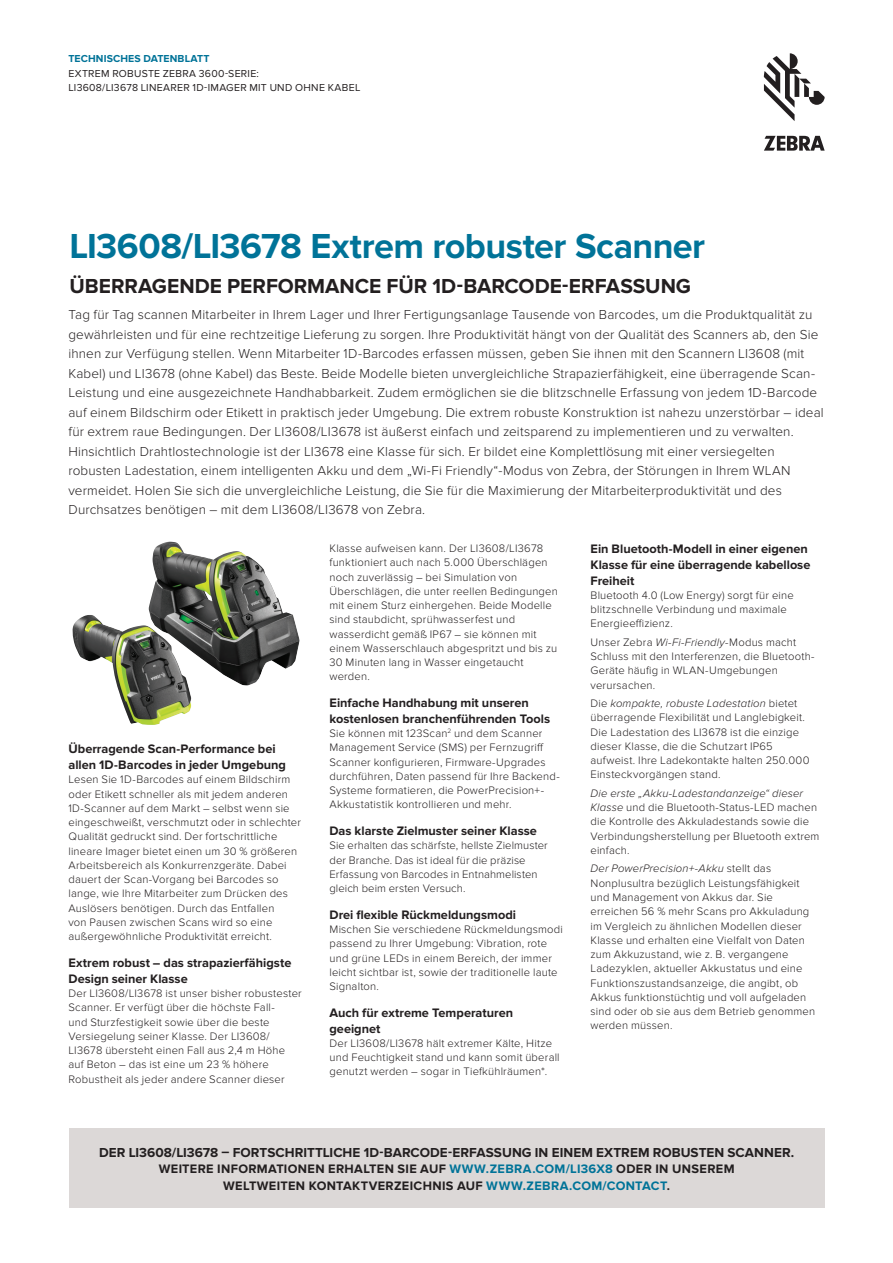
<style>
.page{position:relative;width:893px;height:1263px;background:#fff}
.page>*{position:absolute;margin:0;border:0;box-sizing:border-box;transform-origin:0 0}
.Title_Headline{font:700 36px "Proxima Nova";letter-spacing:-.015em;color:#007398}
.Title_Subhead{font:700 21px "Proxima Nova";color:#231f20}
.Intro_Body_Copy{font:300 13.5px/19.5px "Proxima Nova";letter-spacing:.01em;color:#231f20}
.Callout_1{font:700 13.5px "Proxima Nova";letter-spacing:.005em;color:#231f20}
.Heading_2{font:700 12.75px/15.8px "Proxima Nova";color:#231f20}
.Call_to_Action{font:700 12.75px/16.5px "Proxima Nova";letter-spacing:.025em;color:#231f20;text-align:center}
.Body_copy{font:300 11.25px/14.2px "Proxima Nova";letter-spacing:.015em;color:#231f20}
.Zebra_Product_Descri{font:10.5px/14.2px "Proxima Nova";letter-spacing:.025em;color:#231f20}
.Zebra_Asset_Name{font:700 10.5px "Proxima Nova";letter-spacing:.01em;color:#007398}
.s1{font-style:italic}
.s2{color:#007398}
</style>
<div class="page">
<svg style="left:764px;top:54px;width:61px;height:67px"></svg>
<svg style="left:764px;top:136px;width:61px;height:15px"></svg>
<div style="left:69px;top:1128px;width:755px;height:80px;background:#dcd8d7"></div>
<img style="left:72px;top:542px;width:228px;height:183px">
<p class="Zebra_Asset_Name" style="left:68px;top:53px;width:143px">TECHNISCHES DATENBLATT</p>
<p class="Zebra_Product_Descri" style="left:68px;top:66px;width:293px">EXTREM ROBUSTE ZEBRA 3600-SERIE:<br>LI3608/LI3678 LINEARER 1D-IMAGER MIT UND OHNE KABEL</p>
<p class="Title_Headline" style="left:69px;top:225px;width:637px">LI3608/LI3678 Extrem robuster Scanner</p>
<p class="Title_Subhead" style="left:69px;top:274px;width:623px">ÜBERRAGENDE PERFORMANCE FÜR 1D-BARCODE-ERFASSUNG</p>
<p class="Intro_Body_Copy" style="left:68px;top:305px;width:757px">Tag für Tag scannen Mitarbeiter in Ihrem Lager und Ihrer Fertigungsanlage Tausende von Barcodes, um die Produktqualität zu gewährleisten und für eine rechtzeitige Lieferung zu sorgen. Ihre Produktivität hängt von der Qualität des Scanners ab, den Sie ihnen zur Verfügung stellen. Wenn Mitarbeiter 1D-Barcodes erfassen müssen, geben Sie ihnen mit den Scannern LI3608 (mit Kabel) und LI3678 (ohne Kabel) das Beste. Beide Modelle bieten unvergleichliche Strapazierfähigkeit, eine überragende Scan-Leistung und eine ausgezeichnete Handhabbarkeit. Zudem ermöglichen sie die blitzschnelle Erfassung von jedem 1D-Barcode auf einem Bildschirm oder Etikett in praktisch jeder Umgebung. Die extrem robuste Konstruktion ist nahezu unzerstörbar – ideal für extrem raue Bedingungen. Der LI3608/LI3678 ist äußerst einfach und zeitsparend zu implementieren und zu verwalten.<br>Hinsichtlich Drahtlostechnologie ist der LI3678 eine Klasse für sich. Er bildet eine Komplettlösung mit einer versiegelten robusten Ladestation, einem intelligenten Akku und dem „Wi-Fi Friendly“-Modus von Zebra, der Störungen in Ihrem WLAN vermeidet. Holen Sie sich die unvergleichliche Leistung, die Sie für die Maximierung der Mitarbeiterproduktivität und des Durchsatzes benötigen – mit dem LI3608/LI3678 von Zebra.</p>
<p class="Heading_2" style="left:68px;top:742px;width:219px">Überragende Scan-Performance bei allen 1D-Barcodes in jeder Umgebung</p>
<p class="Body_copy" style="left:68px;top:773px;width:234px">Lesen Sie 1D-Barcodes auf einem Bildschirm oder Etikett schneller als mit jedem anderen 1D-Scanner auf dem Markt – selbst wenn sie eingeschweißt, verschmutzt oder in schlechter Qualität gedruckt sind. Der fortschrittliche lineare Imager bietet einen um 30 % größeren Arbeitsbereich als Konkurrenzgeräte. Dabei dauert der Scan-Vorgang bei Barcodes so lange, wie Ihre Mitarbeiter zum Drücken des Auslösers benötigen. Durch das Entfallen<br>von Pausen zwischen Scans wird so eine außergewöhnliche Produktivität erreicht.</p>
<p class="Heading_2" style="left:68px;top:955px;width:224px">Extrem robust – das strapazierfähigste<br>Design seiner Klasse</p>
<p class="Body_copy" style="left:68px;top:986px;width:235px">Der LI3608/LI3678 ist unser bisher robustester Scanner. Er verfügt über die höchste Fall-<br>und Sturzfestigkeit sowie über die beste Versiegelung seiner Klasse. Der LI3608/ LI3678 übersteht einen Fall aus 2,4 m Höhe auf Beton – das ist eine um 23 % höhere Robustheit als jeder andere Scanner dieser</p>
<p class="Body_copy" style="left:329px;top:541px;width:230px">Klasse aufweisen kann. Der LI3608/LI3678 funktioniert auch nach 5.000 Überschlägen noch zuverlässig – bei Simulation von Überschlägen, die unter reellen Bedingungen mit einem Sturz einhergehen. Beide Modelle sind staubdicht, sprühwasserfest und wasserdicht gemäß IP67 – sie können mit einem Wasserschlauch abgespritzt und bis zu 30 Minuten lang in Wasser eingetaucht werden.</p>
<p class="Heading_2" style="left:329px;top:695px;width:222px">Einfache Handhabung mit unseren kostenlosen branchenführenden Tools</p>
<p class="Body_copy" style="left:329px;top:726px;width:232px">Sie können mit 123Scan<sup>2</sup> und dem Scanner Management Service (SMS) per Fernzugriff Scanner konfigurieren, Firmware-Upgrades durchführen, Daten passend für Ihre Backend-Systeme formatieren, die PowerPrecision+- Akkustatistik kontrollieren und mehr.</p>
<p class="Heading_2" style="left:329px;top:823px;width:209px">Das klarste Zielmuster seiner Klasse</p>
<p class="Body_copy" style="left:329px;top:838px;width:220px">Sie erhalten das schärfste, hellste Zielmuster der Branche. Das ist ideal für die präzise Erfassung von Barcodes in Entnahmelisten gleich beim ersten Versuch.</p>
<p class="Heading_2" style="left:329px;top:907px;width:188px">Drei flexible Rückmeldungsmodi</p>
<p class="Body_copy" style="left:329px;top:922px;width:235px">Mischen Sie verschiedene Rückmeldungsmodi passend zu Ihrer Umgebung: Vibration, rote und grüne LEDs in einem Bereich, der immer leicht sichtbar ist, sowie der traditionelle laute Signalton.</p>
<p class="Heading_2" style="left:329px;top:1005px;width:185px">Auch für extreme Temperaturen geeignet</p>
<p class="Body_copy" style="left:329px;top:1036px;width:232px">Der LI3608/LI3678 hält extremer Kälte, Hitze und Feuchtigkeit stand und kann somit überall genutzt werden – sogar in Tiefkühlräumen*.</p>
<p class="Heading_2" style="left:590px;top:541px;width:221px">Ein Bluetooth-Modell in einer eigenen<br>Klasse für eine überragende kabellose<br>Freiheit</p>
<p class="Body_copy" style="left:590px;top:588px;width:205px">Bluetooth 4.0 (Low Energy) sorgt für eine blitzschnelle Verbindung und maximale<br>Energieeffizienz.</p>
<p class="Body_copy" style="left:590px;top:635px;width:226px">Unser Zebra <span class="s1">Wi-Fi-Friendly</span>-Modus macht Schluss mit den Interferenzen, die Bluetooth-Geräte häufig in WLAN-Umgebungen verursachen.</p>
<p class="Body_copy" style="left:590px;top:696px;width:221px">Die <span class="s1">kompakte, robuste Ladestation</span> bietet überragende Flexibilität und Langlebigkeit.<br>Die Ladestation des LI3678 ist die einzige dieser Klasse, die die Schutzart IP65 aufweist. Ihre Ladekontakte halten 250.000<br>Einsteckvorgängen stand.</p>
<p class="Body_copy" style="left:590px;top:786px;width:230px"><span class="s1">Die erste „Akku-Ladestandanzeige“ dieser Klasse</span> und die Bluetooth-Status-LED machen die Kontrolle des Akkuladestands sowie die Verbindungsherstellung per Bluetooth extrem einfach.</p>
<p class="Body_copy" style="left:590px;top:862px;width:226px"><span class="s1">Der PowerPrecision+-Akku</span> stellt das Nonplusultra bezüglich Leistungsfähigkeit und Management von Akkus dar. Sie erreichen 56 % mehr Scans pro Akkuladung im Vergleich zu ähnlichen Modellen dieser Klasse und erhalten eine Vielfalt von Daten zum Akkuzustand, wie z. B. vergangene Ladezyklen, aktueller Akkustatus und eine Funktionszustandsanzeige, die angibt, ob Akkus funktionstüchtig und voll aufgeladen sind oder ob sie aus dem Betrieb genommen werden müssen.</p>
<p class="Callout_1" style="left:99px;top:1144px;width:697px">DER LI3608/LI3678 – FORTSCHRITTLICHE 1D-BARCODE-ERFASSUNG IN EINEM EXTREM ROBUSTEN SCANNER.</p>
<p class="Call_to_Action" style="left:159px;top:1161px;width:577px">WEITERE INFORMATIONEN ERHALTEN SIE AUF <span class="s2">WWW.ZEBRA.COM/LI36X8</span> ODER IN UNSEREM<br>WELTWEITEN KONTAKTVERZEICHNIS AUF <span class="s2">WWW.ZEBRA.COM/CONTACT</span>.</p>
</div>
